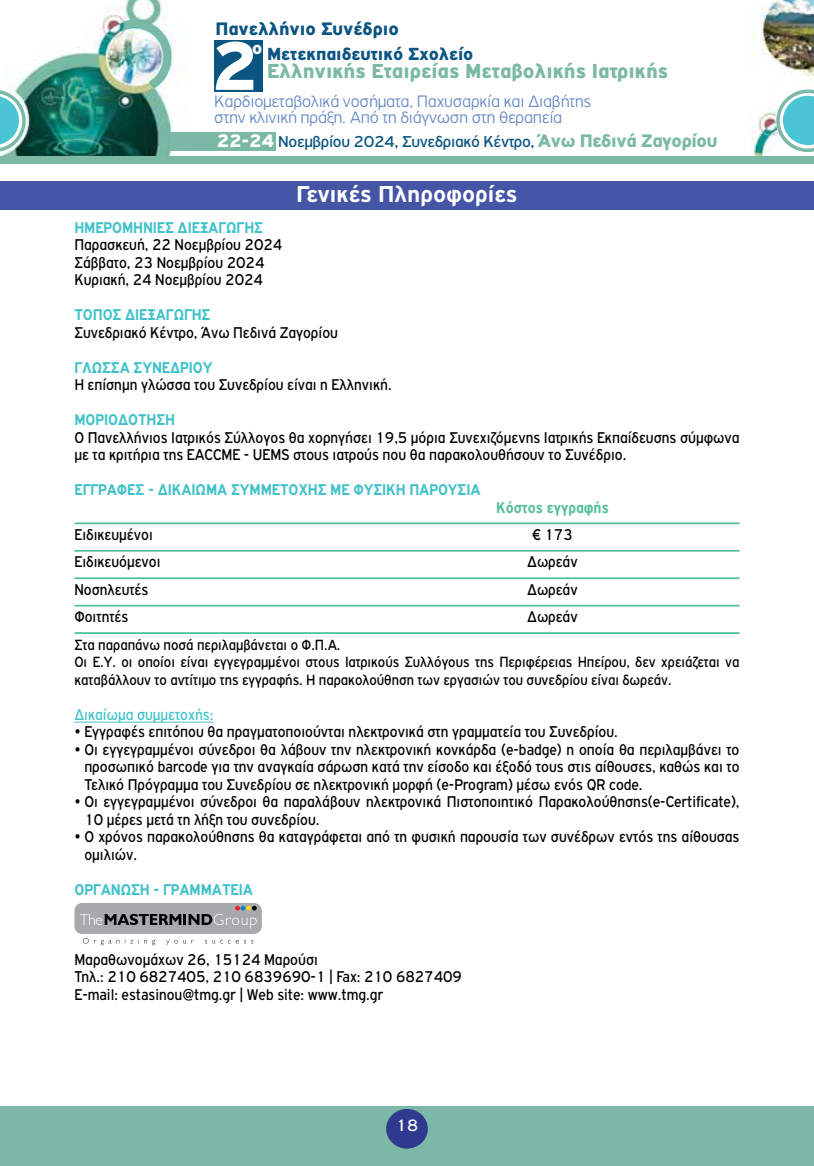
<style>
.page{position:relative;width:814px;height:1166px;background:#fff}
.page>*{position:absolute;margin:0;border:0;box-sizing:border-box;transform-origin:0 0}
.t1{font:900 73.15px "PF Highway Gothic";color:#fff}
.t2{font:700 24.5px "PF Highway Gothic";color:#fff}
.t3{font:900 21.53px "PF Highway Gothic";color:#7bb9a6}
.t4{font:900 19.25px "PF Highway Gothic";color:#0b5582}
.t5{font:900 18.72px "PF Highway Gothic";color:#0b5582}
.t6{font:900 18.72px "PF Highway Gothic";color:#fff}
.t7{font:300 17.68px/16.4px "PF Highway Gothic";letter-spacing:-.015em;color:#6588c5}
.t8{font:17.5px "PF Highway Gothic";color:#fff}
.t9{font:16.8px "PF Highway Gothic";letter-spacing:-.02em;color:#0b5582}
.t10{font:16.62px/17.5px "PF Highway Gothic";color:#000;scale:.9 1}
.t11{font:700 16.62px "PF Highway Gothic";color:#41c2ca;scale:.9 1}
.t12{font:16.62px "PF Highway Gothic";color:#41c2ca;scale:.9 1}
.t13{font:700 16.62px "PF Highway Gothic";color:#52be9a;scale:.9 1}
.t14{font:15.75px/17.5px "PF Highway Gothic";color:#000;scale:.9 1}
.s1{font-weight:900;font-size:19.25px;color:#fff}
.s2{font-weight:900;font-size:19.25px;color:#7bb9a6}
</style>
<div class="page">
<img style="left:0;top:0;width:814px;height:156px">
<div style="left:776px;top:84px;width:38px;height:25px;background:#fff;border-radius:50%"></div>
<div style="left:0;top:1106px;width:814px;height:60px;background:#7bb9a6"></div>
<div style="left:0;top:156px;width:814px;height:8px;background:#7bb9a6"></div>
<div style="left:170px;top:132px;width:106px;height:19px;background:#7bb9a6"></div>
<img style="left:124px;top:20px;width:47px;height:67px">
<svg style="left:0;top:89px;width:26px;height:63px"></svg>
<svg style="left:775px;top:89px;width:39px;height:63px"></svg>
<div style="left:214px;top:40px;width:49px;height:51px;background:#0b5582"></div>
<div style="left:386px;top:1109px;width:42px;height:39px;background:#2f3a8f;border-radius:50%"></div>
<hr style="left:74px;top:522px;width:665px;height:2px;background:#52be9a">
<hr style="left:74px;top:550px;width:665px;height:2px;background:#52be9a">
<hr style="left:74px;top:577px;width:665px;height:2px;background:#52be9a">
<hr style="left:74px;top:605px;width:665px;height:1px;background:#52be9a">
<hr style="left:74px;top:632px;width:665px;height:2px;background:#52be9a">
<hr style="left:74px;top:722px;width:139px;height:1px;background:#41c2ca">
<div style="left:74px;top:903px;width:188px;height:31px;background:#a7a9ac;border-radius:8px"></div>
<svg style="left:83px;top:938px;width:36px;height:7px"></svg>
<svg style="left:125px;top:938px;width:30px;height:7px"></svg>
<svg style="left:166px;top:940px;width:28px;height:5px"></svg>
<svg style="left:205px;top:940px;width:48px;height:3px"></svg>
<svg style="left:80px;top:906px;width:177px;height:22px"></svg>
<div style="left:0;top:181px;width:814px;height:29px;background:#4455a5"></div>
<p class="t4" style="left:215px;top:18px;width:185px">Πανελλήνιο Συνέδριο</p>
<h1 class="t1" style="left:211px;top:25px;width:50px">2</h1>
<p class="t6" style="left:252px;top:38px;width:12px">ο</p>
<p class="t7" style="left:214px;top:93px;width:378px">Kαρδιομεταβολικά νοσήματα, Παχυσαρκία και Διαβήτης στην κλινική πράξη. Από τη διάγνωση στη θεραπεία</p>
<p class="t5" style="left:267px;top:43px;width:208px">Μετεκπαιδευτικό Σχολείο</p>
<p class="t3" style="left:267px;top:59px;width:402px">Ελληνικής Εταιρείας Μεταβολικής Ιατρικής</p>
<p class="t9" style="left:217px;top:133px;width:502px"><span class="s1">22-24</span> Νοεμβρίου 2024, Συνεδριακό Κέντρο, <span class="s2">Άνω Πεδινά Ζαγορίου</span></p>
<h2 class="t2" style="left:296px;top:181px;width:222px">Γενικές Πληροφορίες</h2>
<p class="t11" style="left:74px;top:218px;width:211px">ΗΜΕΡΟΜΗΝΙΕΣ ΔΙΕΞΑΓΩΓΗΣ</p>
<p class="t10" style="left:74px;top:236px;width:232px">Παρασκευή, 22 Νοεμβρίου 2024<br>Σάββατο, 23 Νοεμβρίου 2024<br>Κυριακή, 24 Νοεμβρίου 2024</p>
<p class="t11" style="left:74px;top:306px;width:152px">ΤΟΠΟΣ ΔΙΕΞΑΓΩΓΗΣ</p>
<p class="t10" style="left:74px;top:323px;width:294px">Συνεδριακό Κέντρο, Άνω Πεδινά Ζαγορίου</p>
<p class="t11" style="left:74px;top:358px;width:155px">ΓΛΩΣΣΑ ΣΥΝΕΔΡΙΟΥ</p>
<p class="t10" style="left:74px;top:376px;width:354px">Η επίσημη γλώσσα του Συνεδρίου είναι η Ελληνική.</p>
<p class="t11" style="left:74px;top:411px;width:113px">ΜΟΡΙΟΔΟΤΗΣΗ</p>
<p class="t10" style="left:74px;top:428px;width:740px">Ο Πανελλήνιος Ιατρικός Σύλλογος θα χορηγήσει 19,5 μόρια Συνεχιζόμενης Ιατρικής Εκπαίδευσης σύμφωνα με τα κριτήρια της EACCME - UEMS στους ιατρούς που θα παρακολουθήσουν το Συνέδριο.</p>
<p class="t11" style="left:74px;top:481px;width:452px">ΕΓΓΡΑΦΕΣ - ΔΙΚΑΙΩΜΑ ΣΥΜΜΕΤΟΧΗΣ ΜΕ ΦΥΣΙΚΗ ΠΑΡΟΥΣΙΑ</p>
<p class="t13" style="left:496px;top:498px;width:127px">Κόστος εγγραφής</p>
<p class="t10" style="left:74px;top:526px;width:88px">Ειδικευμένοι</p>
<p class="t10" style="left:532px;top:526px;width:47px">€ 173</p>
<p class="t10" style="left:74px;top:553px;width:97px">Ειδικευόμενοι</p>
<p class="t10" style="left:527px;top:553px;width:58px">Δωρεάν</p>
<p class="t10" style="left:74px;top:581px;width:84px">Νοσηλευτές</p>
<p class="t10" style="left:527px;top:581px;width:58px">Δωρεάν</p>
<p class="t10" style="left:74px;top:608px;width:62px">Φοιτητές</p>
<p class="t10" style="left:527px;top:608px;width:58px">Δωρεάν</p>
<p class="t14" style="left:74px;top:636px;width:740px">Στα παραπάνω πoσά περιλαμβάνεται ο Φ.Π.Α.<br>Οι Ε.Υ. οι οποίοι είναι εγγεγραμμένοι στους Ιατρικούς Συλλόγους της Περιφέρειας Ηπείρου, δεν χρειάζεται να καταβάλλουν το αντίτιμο της εγγραφής. Η παρακολούθηση των εργασιών του συνεδρίου είναι δωρεάν.</p>
<p class="t12" style="left:74px;top:705px;width:156px">Δικαίωμα συμμετοχής:</p>
<p class="t10" style="left:74px;top:723px;width:605px">• Εγγραφές επιτόπου θα πραγματοποιούνται ηλεκτρονικά στη γραμματεία του Συνεδρίου.</p>
<p class="t10" style="left:84px;top:740px;width:729px;text-align:justify;text-indent:-10px">• Οι εγγεγραμμένοι σύνεδροι θα λάβουν την ηλεκτρονική κονκάρδα (e-badge) η οποία θα περιλαμβάνει το προσωπικό barcode για την αναγκαία σάρωση κατά την είσοδο και έξοδό τους στις αίθουσες, καθώς και το Τελικό Πρόγραμμα του Συνεδρίου σε ηλεκτρονική μορφή (e-Program) μέσω ενός QR code.</p>
<p class="t10" style="left:84px;top:793px;width:729px;text-indent:-10px">• Οι εγγεγραμμένοι σύνεδροι θα παραλάβουν ηλεκτρονικά Πιστοποιητικό Παρακολούθησης(e-Certificate),<br>10 μέρες μετά τη λήξη του συνεδρίου.</p>
<p class="t10" style="left:84px;top:828px;width:729px;text-indent:-10px">• Ο χρόνος παρακολούθησης θα καταγράφεται από τη φυσική παρουσία των συνέδρων εντός της αίθουσας ομιλιών.</p>
<p class="t11" style="left:74px;top:880px;width:200px">ΟΡΓΑΝΩΣΗ - ΓΡΑΜΜΑΤΕΙΑ</p>
<p class="t10" style="left:74px;top:950px;width:432px">Μαραθωνομάχων 26, 15124 Μαρούσι<br>Τηλ.: 210 6827405, 210 6839690-1 | Fax: 210 6827409<br>E-mail: estasinou@tmg.gr | Web site: www.tmg.gr</p>
<p class="t8" style="left:396px;top:1116px;width:24px">18</p>
</div>
